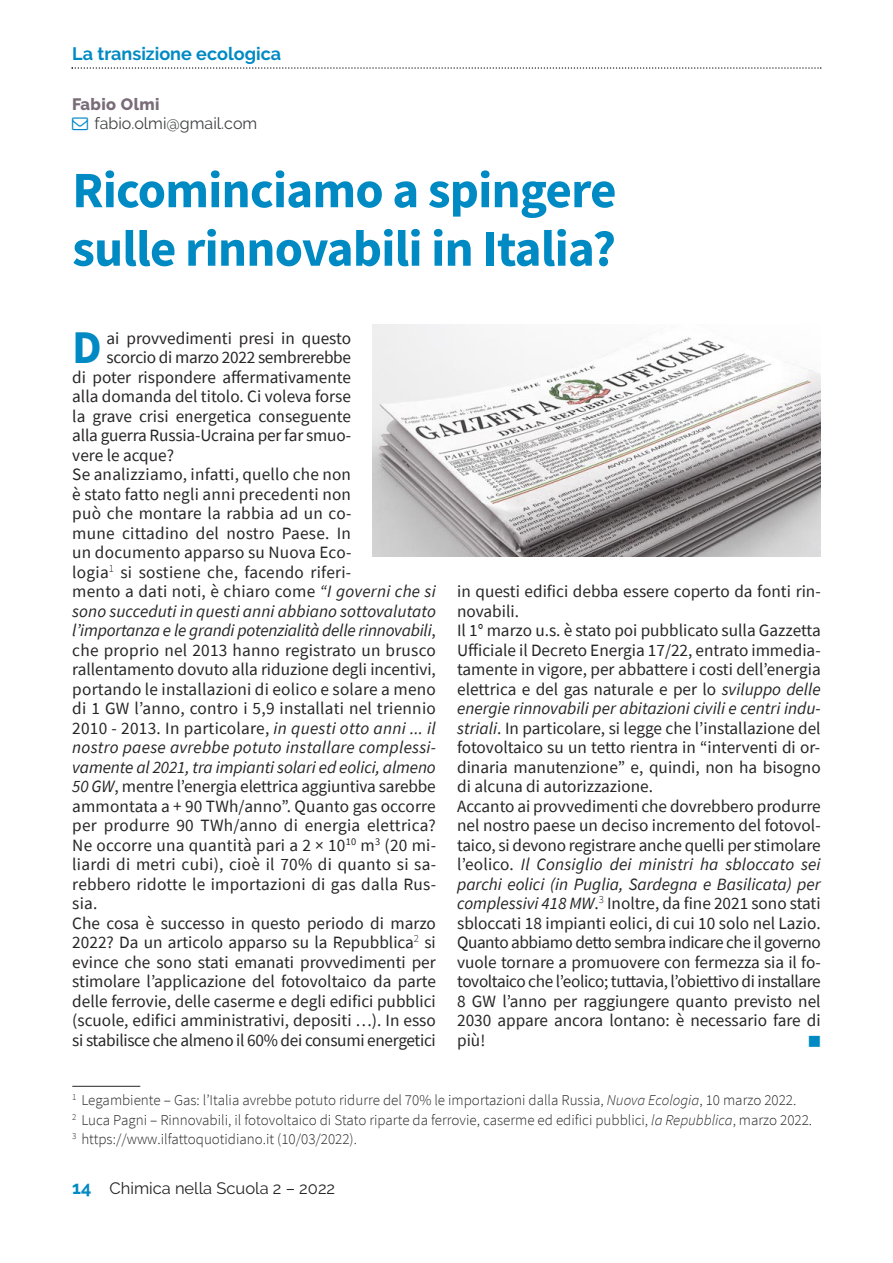
<style>
.page{position:relative;width:893px;height:1263px;background:#fff}
.page>*{position:absolute;margin:0;border:0;box-sizing:border-box;transform-origin:0 0}
.t1{font:700 51px/58.5px "Source Sans Pro";letter-spacing:-.015em;color:#008ac4}
.t2{font:700 46.8px "Source Sans Pro";color:#008ac4}
.t3{font:700 18px "Raleway";color:#008ac4}
.t4{font:17.25px/19.5px "Source Sans Pro";color:#272526;text-align:justify}
.t5{font:16.5px "Raleway";color:#272526}
.t6{font:800 16.5px "Raleway";letter-spacing:.025em;color:#796c78}
.t7{font:16.2px "Raleway";color:#3f4042}
.t8{font:300 15px "Source Sans Pro";color:#272526}
.t9{font:13.5px "Source Sans Pro";color:#008ac4}
.s1{font-style:italic}
.s2{font-weight:700;font-size:18px;color:#008ac4}
</style>
<div class="page">
<hr style="left:72px;top:1086px;width:68px;height:1px;background:#272526">
<svg style="left:72px;top:67px;width:749px;height:2px"></svg>
<img style="left:372px;top:324px;width:449px;height:233px">
<p class="t3" style="left:72px;top:44px;width:210px">La transizione ecologica</p>
<p class="t6" style="left:72px;top:94px;width:89px">Fabio Olmi</p>
<p class="t7" style="left:95px;top:114px;width:164px">fabio.olmi@gmail.com</p>
<p class="t1" style="left:72px;top:160px;width:546px">Ricominciamo a spingere sulle rinnovabili in Italia?</p>
<p class="t2" style="left:72px;top:317px;width:31px">D</p>
<p class="t4" style="left:107px;top:328px;width:246px">ai provvedimenti presi in questo</p>
<p class="t4" style="left:107px;top:347px;width:246px">scorcio di marzo 2022 sembrerebbe</p>
<p class="t4" style="left:72px;top:367px;width:280px">di poter rispondere affermativamente</p>
<p class="t4" style="left:72px;top:386px;width:280px">alla domanda del titolo. Ci voleva forse</p>
<p class="t4" style="left:72px;top:406px;width:280px">la grave crisi energetica conseguente</p>
<p class="t4" style="left:72px;top:425px;width:280px">alla guerra Russia-Ucraina per far smuo-</p>
<p class="t4" style="left:72px;top:445px;width:103px">vere le acque?</p>
<p class="t4" style="left:72px;top:464px;width:365px;text-align:left">Se analizziamo, infatti, quello che non<br>è stato fatto negli anni precedenti non<br>può che montare la rabbia ad un co-<br>mune cittadino del nostro Paese. In<br>un documento apparso su Nuova Eco-<br>logia<sup>1</sup> si sostiene che, facendo riferi-<br>mento a dati noti, è chiaro come <span class="s1">“I governi che si sono succeduti in questi anni abbiano sottovalutato l’importanza e le grandi potenzialità delle rinnovabili</span>, che proprio nel 2013 hanno registrato un brusco rallentamento dovuto alla riduzione degli incentivi, portando le installazioni di eolico e solare a meno di 1 GW l’anno, contro i 5,9 installati nel triennio 2010 - 2013. In particolare, <span class="s1">in questi otto anni ... il nostro paese avrebbe potuto installare complessi&shy;vamente al 2021, tra impianti solari ed eolici, almeno 50 GW</span>, mentre l’energia elettrica aggiuntiva sarebbe ammontata a + 90 TWh/anno”. Quanto gas occorre per produrre 90 TWh/anno di energia elettrica?<br>Ne occorre una quantità pari a 2 × 10<sup>10</sup> m<sup>3</sup> (20 mi&shy;liardi di metri cubi), cioè il 70% di quanto si sa&shy;rebbero ridotte le importazioni di gas dalla Rus&shy;sia.</p>
<p class="t4" style="left:72px;top:913px;width:365px">Che cosa è successo in questo periodo di marzo 2022? Da un articolo apparso su la Repubblica<sup>2</sup> si evince che sono stati emanati provvedimenti per stimolare l’applicazione del fotovoltaico da parte delle ferrovie, delle caserme e degli edifici pubblici (scuole, edifici amministrativi, depositi …). In esso si stabilisce che almeno il 60% dei consumi energetici</p>
<p class="t4" style="left:457px;top:581px;width:365px">in questi edifici debba essere coperto da fonti rin&shy;novabili.</p>
<p class="t4" style="left:457px;top:620px;width:365px">Il 1° marzo u.s. è stato poi pubblicato sulla Gazzetta Ufficiale il Decreto Energia 17/22, entrato immedia&shy;tamente in vigore, per abbattere i costi dell’energia elettrica e del gas naturale e per lo <span class="s1">sviluppo delle energie rinnovabili per abitazioni civili e centri indu&shy;striali</span>. In particolare, si legge che l’installazione del fotovoltaico su un tetto rientra in “interventi di or&shy;dinaria manutenzione” e, quindi, non ha bisogno di alcuna di autorizzazione.</p>
<p class="t4" style="left:457px;top:796px;width:365px">Accanto ai provvedimenti che dovrebbero produrre nel nostro paese un deciso incremento del fotovol&shy;taico, si devono registrare anche quelli per stimolare l’eolico. <span class="s1">Il Consiglio dei ministri ha sbloccato sei parchi eolici (in Puglia, Sardegna e Basilicata) per complessivi 418 MW</span>.<sup>3</sup> Inoltre, da fine 2021 sono stati sbloccati 18 impianti eolici, di cui 10 solo nel Lazio.</p>
<p class="t4" style="left:457px;top:932px;width:365px">Quanto abbiamo detto sembra indicare che il governo vuole tornare a promuovere con fermezza sia il fo&shy;tovoltaico che l’eolico; tuttavia, l’obiettivo di installare 8 GW l’anno per raggiungere quanto previsto nel 2030 appare ancora lontano: è necessario fare di più!</p>
<p class="t9" style="left:809px;top:1032px;width:14px">■</p>
<p class="t8" style="left:72px;top:1091px;width:726px"><sup>1</sup> Legambiente – Gas: l’Italia avrebbe potuto ridurre del 70% le importazioni dalla Russia, <span class="s1">Nuova Ecologia</span>, 10 marzo 2022.</p>
<p class="t8" style="left:72px;top:1110px;width:741px"><sup>2</sup> Luca Pagni – Rinnovabili, il fotovoltaico di Stato riparte da ferrovie, caserme ed edifici pubblici, <span class="s1">la Repubblica</span>, marzo 2022.</p>
<p class="t8" style="left:72px;top:1130px;width:286px"><sup>3</sup> https://www.ilfattoquotidiano.it (10/03/2022).</p>
<p class="t5" style="left:72px;top:1178px;width:264px"><span class="s2">14</span> Chimica nella Scuola 2 – 2022</p>
</div>
